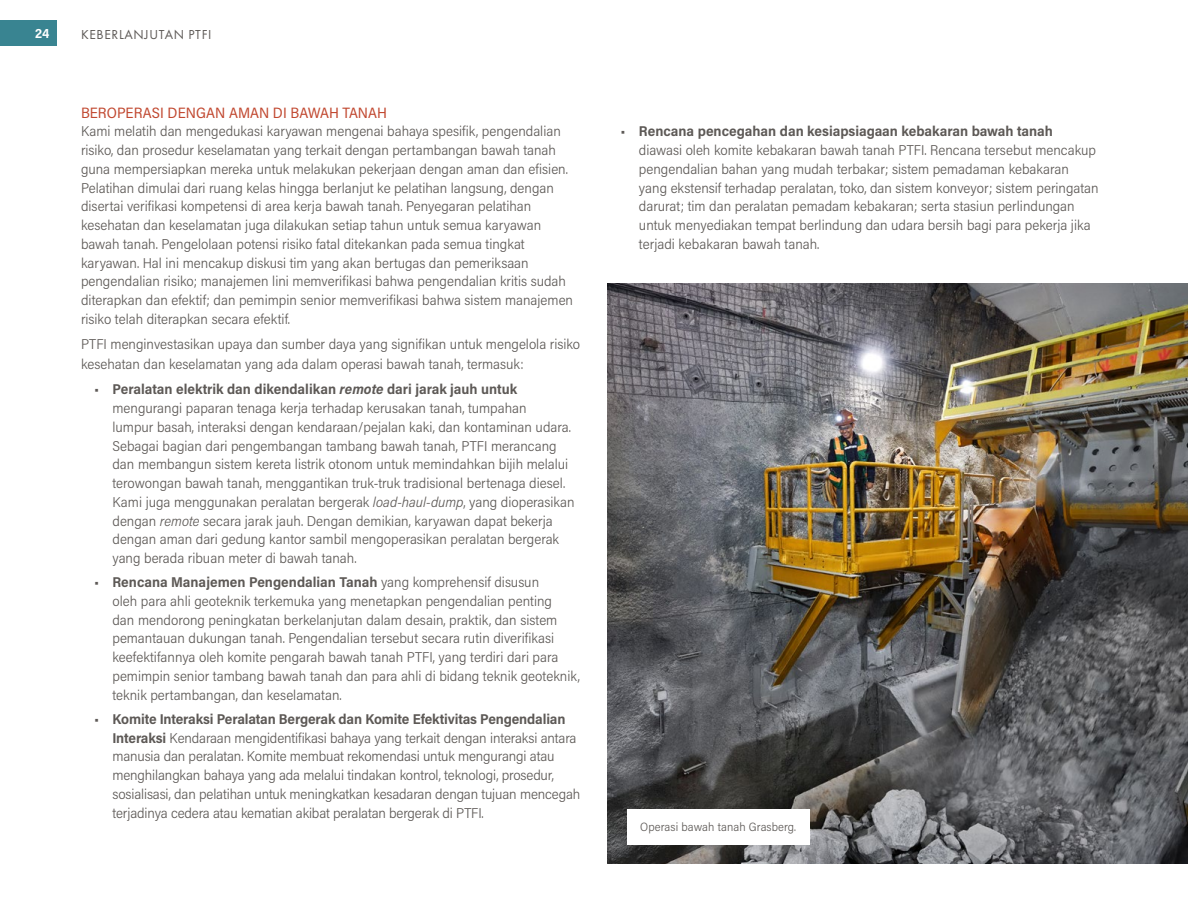
<style>
.page{position:relative;width:1188px;height:918px;background:#fff}
.page>*{position:absolute;margin:0;border:0;box-sizing:border-box;transform-origin:0 0}
.t1{font:15px "Acumin Pro Semi Cond";color:#c14830}
.t2{font:300 14.25px/18.8px "Acumin Pro Semi Cond";color:#5d5956}
.t3{font:700 14.25px "Acumin Pro Semi Cond";color:#5d5956}
.t4{font:13.5px "Futura PT";letter-spacing:.05em;color:#5d5956}
.t5{font:700 13.5px "Acumin Pro Semi Cond";color:#fff}
.t6{font:300 12px "Acumin Pro Semi Cond";letter-spacing:.01em;color:#5d5956}
.s1{font-weight:700}
.s2{font-weight:700;font-style:italic}
.s3{font-style:italic}
</style>
<div class="page">
<img style="left:608px;top:284px;width:580px;height:580px">
<div style="left:0;top:21px;width:56px;height:25px;background:#398491"></div>
<div style="left:627px;top:809px;width:183px;height:36px;background:#fff"></div>
<p class="t5" style="left:35px;top:24px;width:16px">24</p>
<p class="t4" style="left:81px;top:26px;width:132px">KEBERLANJUTAN PTFI</p>
<p class="t1" style="left:81px;top:102px;width:308px">BEROPERASI DENGAN AMAN DI BAWAH TANAH</p>
<p class="t2" style="left:81px;top:121px;width:494px">Kami melatih dan mengedukasi karyawan mengenai bahaya spesifik, pengendalian risiko, dan prosedur keselamatan yang terkait dengan pertambangan bawah tanah guna mempersiapkan mereka untuk melakukan pekerjaan dengan aman dan efisien.<br>Pelatihan dimulai dari ruang kelas hingga berlanjut ke pelatihan langsung, dengan disertai verifikasi kompetensi di area kerja bawah tanah. Penyegaran pelatihan kesehatan dan keselamatan juga dilakukan setiap tahun untuk semua karyawan bawah tanah. Pengelolaan potensi risiko fatal ditekankan pada semua tingkat karyawan. Hal ini mencakup diskusi tim yang akan bertugas dan pemeriksaan pengendalian risiko; manajemen lini memverifikasi bahwa pengendalian kritis sudah diterapkan dan efektif; dan pemimpin senior memverifikasi bahwa sistem manajemen risiko telah diterapkan secara efektif.</p>
<p class="t2" style="left:81px;top:334px;width:501px;line-height:19.5px">PTFI menginvestasikan upaya dan sumber daya yang signifikan untuk mengelola risiko kesehatan dan keselamatan yang ada dalam operasi bawah tanah, termasuk:</p>
<p class="t2" style="left:112px;top:379px;width:464px;text-indent:-18px"><span class="s1">• Peralatan elektrik dan dikendalikan</span> <span class="s2">remote</span> <span class="s1">dari jarak jauh untuk </span>mengurangi paparan tenaga kerja terhadap kerusakan tanah, tumpahan<br>lumpur basah, interaksi dengan kendaraan/pejalan kaki, dan kontaminan udara.<br>Sebagai bagian dari pengembangan tambang bawah tanah, PTFI merancang dan membangun sistem kereta listrik otonom untuk memindahkan bijih melalui terowongan bawah tanah, menggantikan truk-truk tradisional bertenaga diesel.<br>Kami juga menggunakan peralatan bergerak <span class="s3">load-haul-dump</span>, yang dioperasikan dengan <span class="s3">remote</span> secara jarak jauh. Dengan demikian, karyawan dapat bekerja dengan aman dari gedung kantor sambil mengoperasikan peralatan bergerak yang berada ribuan meter di bawah tanah.</p>
<p class="t2" style="left:112px;top:572px;width:469px;text-indent:-18px"><span class="s1">• Rencana Manajemen Pengendalian Tanah</span> yang komprehensif disusun<br>oleh para ahli geoteknik terkemuka yang menetapkan pengendalian penting<br>dan mendorong peningkatan berkelanjutan dalam desain, praktik, dan sistem pemantauan dukungan tanah. Pengendalian tersebut secara rutin diverifikasi keefektifannya oleh komite pengarah bawah tanah PTFI, yang terdiri dari para pemimpin senior tambang bawah tanah dan para ahli di bidang teknik geoteknik, teknik pertambangan, dan keselamatan.</p>
<p class="t2" style="left:112px;top:709px;width:469px;text-indent:-18px"><span class="s1">• Komite Interaksi Peralatan Bergerak dan Komite Efektivitas Pengendalian Interaksi</span> Kendaraan mengidentifikasi bahaya yang terkait dengan interaksi antara manusia dan peralatan. Komite membuat rekomendasi untuk mengurangi atau menghilangkan bahaya yang ada melalui tindakan kontrol, teknologi, prosedur, sosialisasi, dan pelatihan untuk meningkatkan kesadaran dengan tujuan mencegah terjadinya cedera atau kematian akibat peralatan bergerak di PTFI.</p>
<p class="t3" style="left:621px;top:121px;width:434px">• Rencana pencegahan dan kesiapsiagaan kebakaran bawah tanah</p>
<p class="t2" style="left:639px;top:140px;width:461px">diawasi oleh komite kebakaran bawah tanah PTFI. Rencana tersebut mencakup pengendalian bahan yang mudah terbakar; sistem pemadaman kebakaran yang ekstensif terhadap peralatan, toko, dan sistem konveyor; sistem peringatan darurat; tim dan peralatan pemadam kebakaran; serta stasiun perlindungan untuk menyediakan tempat berlindung dan udara bersih bagi para pekerja jika terjadi kebakaran bawah tanah.</p>
<p class="t6" style="left:640px;top:819px;width:157px">Operasi bawah tanah Grasberg.</p>
</div>
